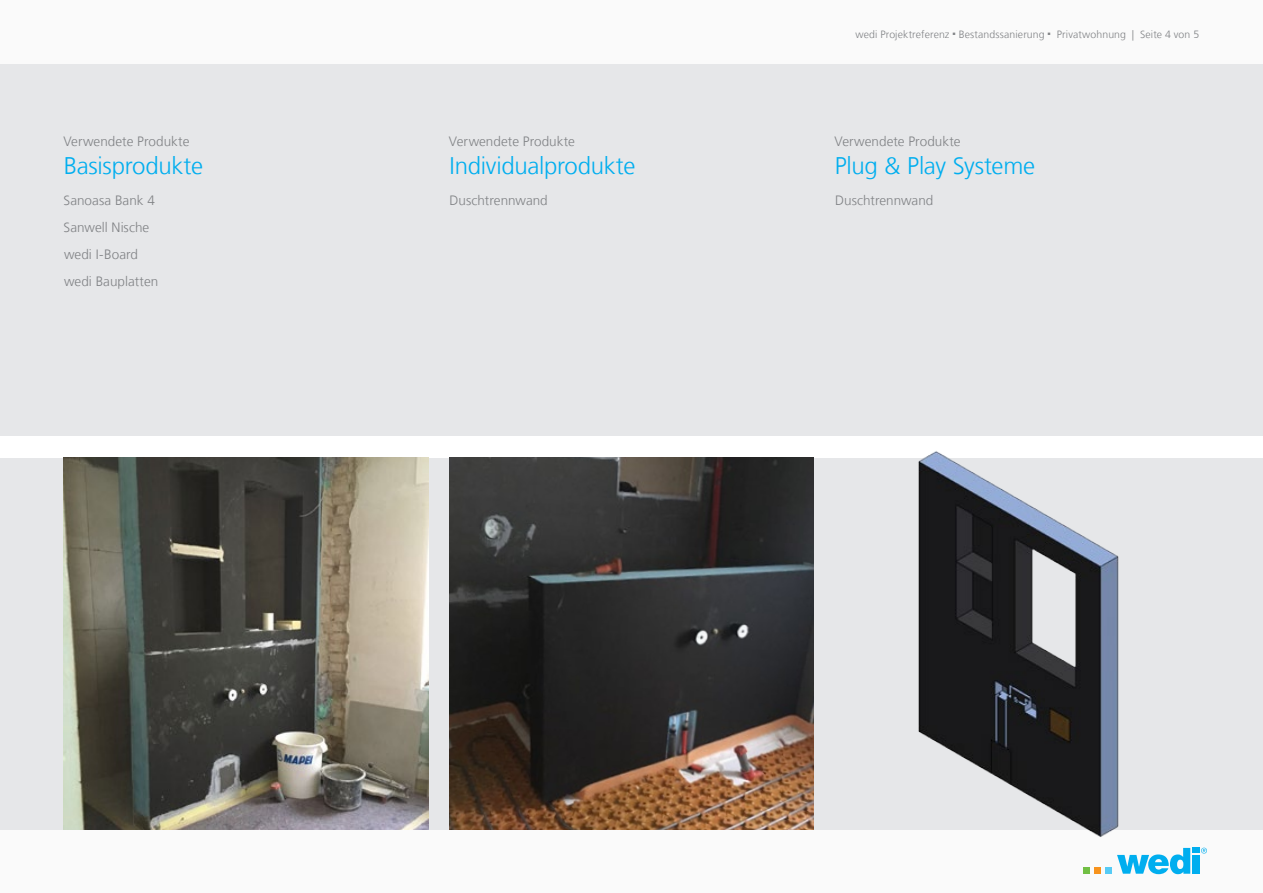
<style>
.page{position:relative;width:1263px;height:893px;background:#fafafa}
.page>*{position:absolute;margin:0;border:0;box-sizing:border-box;transform-origin:0 0}
.t1{font:300 24px "Frutiger LT";letter-spacing:-.015em;color:#00aeef}
.t2{font:300 13.5px/27px "Frutiger LT";color:#808285}
.t3{font:300 10.5px "Frutiger LT";letter-spacing:.01em;color:#808285}
</style>
<div class="page">
<div style="left:1083px;top:867px;width:7px;height:7px;background:#71bf44"></div>
<div style="left:1094px;top:867px;width:7px;height:7px;background:#f7931d"></div>
<div style="left:1105px;top:867px;width:7px;height:7px;background:#56cbf5"></div>
<svg style="left:1120px;top:848px;width:87px;height:26px"></svg>
<div style="left:0;top:64px;width:1263px;height:765px;background:#e6e7e9"></div>
<div style="left:0;top:436px;width:1263px;height:21px;background:#fff"></div>
<img style="left:64px;top:457px;width:364px;height:372px">
<img style="left:449px;top:457px;width:365px;height:372px">
<img style="left:883px;top:451px;width:262px;height:413px">
<p class="t2" style="left:63px;top:128px;width:127px">Verwendete Produkte</p>
<h1 class="t1" style="left:64px;top:152px;width:141px">Basisprodukte</h1>
<p class="t2" style="left:449px;top:128px;width:127px">Verwendete Produkte</p>
<h1 class="t1" style="left:449px;top:152px;width:188px">Individualprodukte</h1>
<p class="t3" style="left:855px;top:28px;width:345px">wedi Projektreferenz ○ Bestandssanierung ○ Privatwohnung | Seite 4 von 5</p>
<p class="t2" style="left:834px;top:128px;width:127px">Verwendete Produkte</p>
<h1 class="t1" style="left:835px;top:152px;width:202px">Plug &amp; Play Systeme</h1>
<p class="t2" style="left:63px;top:187px;width:96px">Sanoasa Bank 4<br>Sanwell Nische wedi I-Board wedi Bauplatten</p>
<p class="t2" style="left:450px;top:187px;width:100px">Duschtrennwand</p>
<p class="t2" style="left:835px;top:187px;width:100px">Duschtrennwand</p>
</div>
